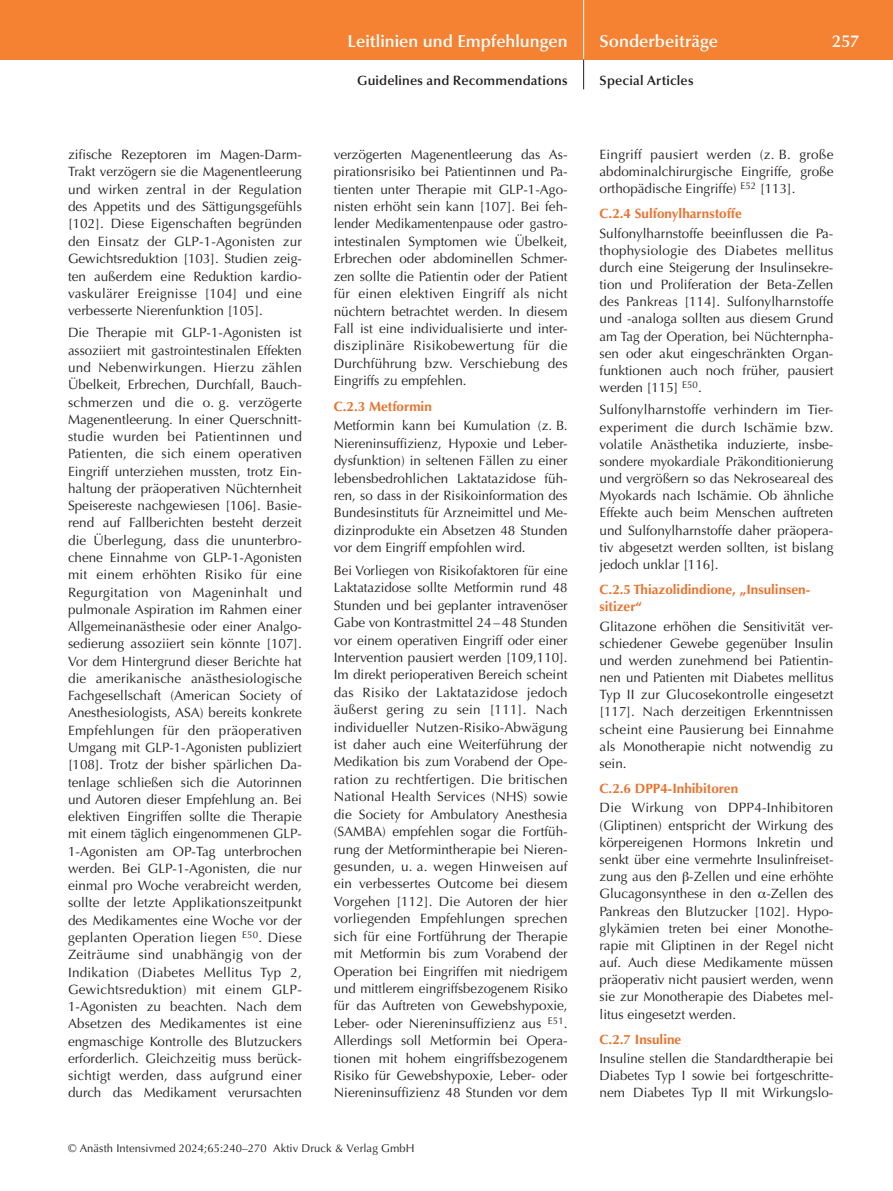
<style>
.page{position:relative;width:893px;height:1191px;background:#fff}
.page>*{position:absolute;margin:0;border:0;box-sizing:border-box;transform-origin:0 0}
.t1{font:600 17.25px "Optima";color:#fff}
.t2{font:13.5px/17.4px "Optima";color:#231f20;text-align:justify}
.t3{font:700 13.5px/17.1px "Optima";color:#e8732f}
.t4{font:600 13.5px "Optima";letter-spacing:.01em;color:#231f20}
.t5{font:11.25px "Optima";letter-spacing:.005em;color:#231f20}
</style>
<div class="page">
<div style="left:0;top:0;width:893px;height:60px;background:#f48232"></div>
<hr style="left:583px;top:0;width:1px;height:60px;background:#fff">
<svg style="left:583px;top:60px;width:1px;height:29px"></svg>
<p class="t2" style="left:68px;top:146px;width:235px;text-align:left">zifische Rezeptoren im Magen-Darm-Trakt verzögern sie die Magenentleerung und wirken zentral in der Regulation des Appetits und des Sättigungsgefühls [102]. Diese Eigenschaften begründen den Einsatz der GLP-1-Agonisten zur Gewichtsreduktion [103]. Studien zeig-- ten außerdem eine Reduktion kardio&shy;vaskulärer Ereignisse [104] und eine verbesserte Nierenfunktion [105].</p>
<p class="t2" style="left:68px;top:324px;width:235px">Die Therapie mit GLP-1-Agonisten ist assoziiert mit gastrointestinalen Effekten und Nebenwirkungen. Hierzu zählen Übelkeit, Erbrechen, Durchfall, Bauch&shy;schmerzen und die o. g. verzögerte Magenentleerung. In einer Querschnitt&shy;studie wurden bei Patientinnen und Patienten, die sich einem operativen Eingriff unterziehen mussten, trotz Ein&shy;haltung der präoperativen Nüchternheit Speisereste nachgewiesen [106]. Basie&shy;rend auf Fallberichten besteht derzeit die Überlegung, dass die ununterbro&shy;chene Einnahme von GLP-1-Agonisten mit einem erhöhten Risiko für eine Regurgitation von Mageninhalt und pulmonale Aspiration im Rahmen einer Allgemeinanästhesie oder einer Analgo&shy;sedierung assoziiert sein könnte [107].<br>Vor dem Hintergrund dieser Berichte hat die amerikanische anästhesiologische Fachgesellschaft (American Society of Anesthesiologists, ASA) bereits konkrete Empfehlungen für den präoperativen Umgang mit GLP-1-Agonisten publiziert [108]. Trotz der bisher spärlichen Da&shy;tenlage schließen sich die Autorinnen und Autoren dieser Empfehlung an. Bei elektiven Eingriffen sollte die Therapie mit einem täglich eingenommenen GLP-1-Agonisten am OP-Tag unterbrochen werden. Bei GLP-1-Agonisten, die nur einmal pro Woche verabreicht werden, sollte der letzte Applikationszeitpunkt des Medikamentes eine Woche vor der geplanten Operation liegen <sup>E50</sup>. Diese Zeiträume sind unabhängig von der Indikation (Diabetes Mellitus Typ 2, Gewichtsreduktion) mit einem GLP-1-Agonisten zu beachten. Nach dem Absetzen des Medikamentes ist eine engmaschige Kontrolle des Blutzuckers erforderlich. Gleichzeitig muss berück&shy;sichtigt werden, dass aufgrund einer durch das Medikament verursachten</p>
<p class="t1" style="left:348px;top:31px;width:222px">Leitlinien und Empfehlungen</p>
<p class="t4" style="left:357px;top:73px;width:212px">Guidelines and Recommendations</p>
<p class="t2" style="left:334px;top:146px;width:235px;text-align:left">verzögerten Magenentleerung das As-- pirationsrisiko bei Patientinnen und Pa-- tienten unter Therapie mit GLP-1-Ago&shy;nisten erhöht sein kann [107]. Bei feh&shy;lender Medikamentenpause oder gastro&shy;intestinalen Symptomen wie Übelkeit, Erbrechen oder abdominellen Schmer&shy;zen sollte die Patientin oder der Patient für einen elektiven Eingriff als nicht nüchtern betrachtet werden. In diesem Fall ist eine individualisierte und inter&shy;disziplinäre Risikobewertung für die Durchführung bzw. Verschiebung des Eingriffs zu empfehlen.</p>
<p class="t3" style="left:334px;top:398px;width:100px">C.2.3 Metformin</p>
<p class="t2" style="left:334px;top:417px;width:235px">Metformin kann bei Kumulation (z. B.<br>Niereninsuffizienz, Hypoxie und Leber&shy;dysfunktion) in seltenen Fällen zu einer lebensbedrohlichen Laktatazidose füh&shy;ren, so dass in der Risikoinformation des Bundesinstituts für Arzneimittel und Me&shy;dizinprodukte ein Absetzen 48 Stunden vor dem Eingriff empfohlen wird.</p>
<p class="t2" style="left:334px;top:562px;width:235px">Bei Vorliegen von Risikofaktoren für eine Laktatazidose sollte Metformin rund 48<br>Stunden und bei geplanter intravenöser Gabe von Kontrastmittel 24–48 Stunden vor einem operativen Eingriff oder einer Intervention pausiert werden [109,110].<br>Im direkt perioperativen Bereich scheint das Risiko der Laktatazidose jedoch äußerst gering zu sein [111]. Nach individueller Nutzen-Risiko-Abwägung ist daher auch eine Weiterführung der Medikation bis zum Vorabend der Ope&shy;ration zu rechtfertigen. Die britischen National Health Services (NHS) sowie die Society for Ambulatory Anesthesia (SAMBA) empfehlen sogar die Fortfüh&shy;rung der Metformintherapie bei Nieren&shy;gesunden, u. a. wegen Hinweisen auf ein verbessertes Outcome bei diesem Vorgehen [112]. Die Autoren der hier vorliegenden Empfehlungen sprechen sich für eine Fortführung der Therapie mit Metformin bis zum Vorabend der Operation bei Eingriffen mit niedrigem und mittlerem eingriffsbezogenem Risiko für das Auftreten von Gewebshypoxie, Leber- oder Niereninsuffizienz aus <sup>E51</sup>.<br>Allerdings soll Metformin bei Opera&shy;tionen mit hohem eingriffsbezogenem Risiko für Gewebshypoxie, Leber- oder Niereninsuffizienz 48 Stunden vor dem</p>
<p class="t5" style="left:68px;top:1142px;width:348px">© Anästh Intensivmed 2024;65:240–270 Aktiv Druck &amp; Verlag GmbH</p>
<p class="t1" style="left:600px;top:31px;width:120px">Sonderbeiträge</p>
<p class="t1" style="left:832px;top:31px;width:28px">257</p>
<p class="t4" style="left:600px;top:73px;width:95px">Special Articles</p>
<p class="t2" style="left:600px;top:146px;width:235px">Eingriff pausiert werden (z. B. große abdominalchirurgische Eingriffe, große orthopädische Eingriffe) <sup>E52</sup> [113].</p>
<p class="t3" style="left:600px;top:205px;width:144px">C.2.4 Sulfonylharnstoffe</p>
<p class="t2" style="left:600px;top:225px;width:235px">Sulfonylharnstoffe beeinflussen die Pa&shy;thophysiologie des Diabetes mellitus durch eine Steigerung der Insulinsekre&shy;tion und Proliferation der Beta-Zellen des Pankreas [114]. Sulfonylharnstoffe und -analoga sollten aus diesem Grund am Tag der Operation, bei Nüchternpha&shy;sen oder akut eingeschränkten Organ&shy;funktionen auch noch früher, pausiert werden [115] <sup>E50</sup>.</p>
<p class="t2" style="left:600px;top:401px;width:235px">Sulfonylharnstoffe verhindern im Tier&shy;experiment die durch Ischämie bzw. volatile Anästhetika induzierte, insbe&shy;sondere myokardiale Präkonditionierung und vergrößern so das Nekroseareal des Myokards nach Ischämie. Ob ähnliche Effekte auch beim Menschen auftreten und Sulfonylharnstoffe daher präopera&shy;tiv abgesetzt werden sollten, ist bislang jedoch unklar [116].</p>
<p class="t3" style="left:600px;top:581px;width:211px">C.2.5 Thiazolidindione, „Insulinsen&shy;sitizer“</p>
<p class="t2" style="left:600px;top:617px;width:235px">Glitazone erhöhen die Sensitivität ver&shy;schiedener Gewebe gegenüber Insulin und werden zunehmend bei Patientin&shy;nen und Patienten mit Diabetes mellitus Typ II zur Glucosekontrolle eingesetzt [117]. Nach derzeitigen Erkenntnissen scheint eine Pausierung bei Einnahme als Monotherapie nicht notwendig zu sein.</p>
<p class="t3" style="left:600px;top:780px;width:140px">C.2.6 DPP4-Inhibitoren</p>
<p class="t2" style="left:600px;top:799px;width:235px">Die Wirkung von DPP4-Inhibitoren (Gliptinen) entspricht der Wirkung des körpereigenen Hormons Inkretin und senkt über eine vermehrte Insulinfreiset&shy;zung aus den -Zellen und eine erhöhte Glucagonsynthese in den -Zellen des Pankreas den Blutzucker [102]. Hypo&shy;glykämien treten bei einer Monothe&shy;rapie mit Gliptinen in der Regel nicht auf. Auch diese Medikamente müssen präoperativ nicht pausiert werden, wenn sie zur Monotherapie des Diabetes mel&shy;litus eingesetzt werden.</p>
<p class="t3" style="left:600px;top:1030px;width:83px">C.2.7 Insuline</p>
<p class="t2" style="left:600px;top:1050px;width:235px">Insuline stellen die Standardtherapie bei Diabetes Typ I sowie bei fortgeschritte&shy;nem Diabetes Typ II mit Wirkungslo-</p>
</div>
